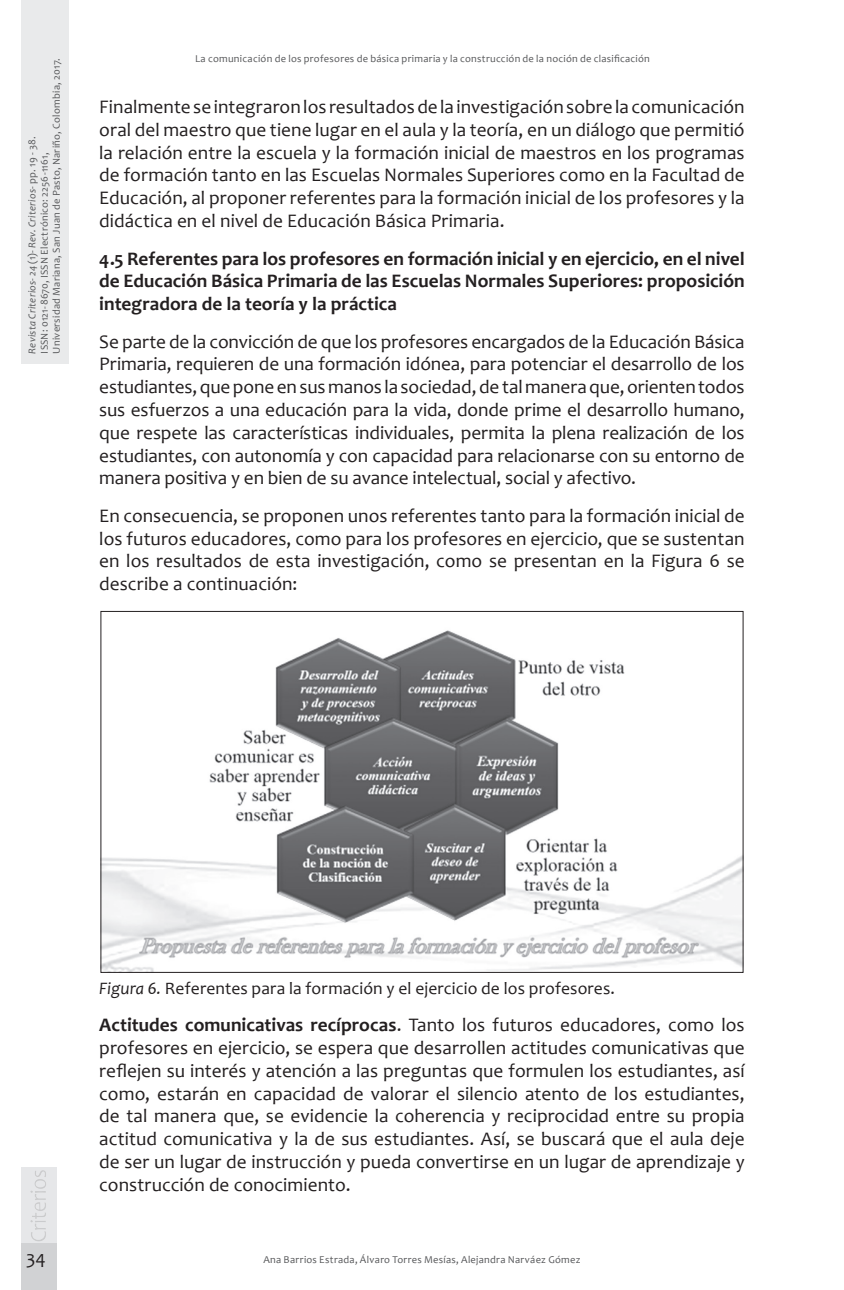
<style>
.page{position:relative;width:844px;height:1290px;background:#fff}
.page>*{position:absolute;margin:0;border:0;box-sizing:border-box;transform-origin:0 0}
.Cuerpo_de_texto{font:19.25px/22.8px "Candara";color:#231f20;text-align:justify}
.Cuerpo_de_texto-2{font:700 19.25px/22.8px "Candara";color:#231f20;text-align:justify}
.Título_tablas_Crieri{font:17.5px "Candara";letter-spacing:.005em;color:#231f20}
.t1{font:10.5px/12.2px "Candara";letter-spacing:.025em;color:#57585a}
.s1{font-style:italic}
.s2{font-weight:700}
</style>
<div class="page">
<div style="left:21px;top:0;width:48px;height:363px;background:#e9eaeb"></div>
<div style="left:21px;top:1243px;width:35px;height:47px;background:#d1d2d4"></div>
<div style="left:21px;top:1167px;width:35px;height:76px;background:#e6e7e9"></div>
<img style="left:30px;top:1170px;width:16px;height:71px">
<img style="left:103px;top:630px;width:638px;height:340px">
<p class="t1" style="left:26px;top:353px;width:297px;rotate:-90deg"><span class="s1">Revista Criterios- 24</span> (1)- <span class="s1">Rev. Criterios</span>- pp. 19 - 38.<br>ISSN: 0121-8670, ISSN Electrónico: 2256-1161,<br>Universidad Mariana, San Juan de Pasto, Nariño, Colombia, 2017.</p>
<p class="t1" style="left:195px;top:53px;width:456px">La comunicación de los profesores de básica primaria y la construcción de la noción de clasificación</p>
<p class="Cuerpo_de_texto" style="left:99px;top:95px;width:646px">Finalmente se integraron los resultados de la investigación sobre la comunicación oral del maestro que tiene lugar en el aula y la teoría, en un diálogo que permitió la relación entre la escuela y la formación inicial de maestros en los programas de formación tanto en las Escuelas Normales Superiores como en la Facultad de Educación, al proponer referentes para la formación inicial de los profesores y la didáctica en el nivel de Educación Básica Primaria.</p>
<p class="Cuerpo_de_texto-2" style="left:99px;top:247px;width:646px">4.5 Referentes para los profesores en formación inicial y en ejercicio, en el nivel de Educación Básica Primaria de las Escuelas Normales Superiores: proposición integradora de la teoría y la práctica</p>
<p class="Cuerpo_de_texto" style="left:99px;top:330px;width:646px">Se parte de la convicción de que los profesores encargados de la Educación Básica Primaria, requieren de una formación idónea, para potenciar el desarrollo de los estudiantes, que pone en sus manos la sociedad, de tal manera que, orienten todos sus esfuerzos a una educación para la vida, donde prime el desarrollo humano, que respete las características individuales, permita la plena realización de los estudiantes, con autonomía y con capacidad para relacionarse con su entorno de manera positiva y en bien de su avance intelectual, social y afectivo.</p>
<p class="Cuerpo_de_texto" style="left:99px;top:504px;width:646px">En consecuencia, se proponen unos referentes tanto para la formación inicial de los futuros educadores, como para los profesores en ejercicio, que se sustentan en los resultados de esta investigación, como se presentan en la Figura 6 se describe a continuación:</p>
<p class="Cuerpo_de_texto" style="left:26px;top:1246px;width:21px">34</p>
<p class="Título_tablas_Crieri" style="left:99px;top:977px;width:517px"><span class="s1">Figura 6.</span> Referentes para la formación y el ejercicio de los profesores.</p>
<p class="Cuerpo_de_texto" style="left:99px;top:1013px;width:646px"><span class="s2">Actitudes comunicativas recíprocas</span>. Tanto los futuros educadores, como los profesores en ejercicio, se espera que desarrollen actitudes comunicativas que reflejen su interés y atención a las preguntas que formulen los estudiantes, así como, estarán en capacidad de valorar el silencio atento de los estudiantes, de tal manera que, se evidencie la coherencia y reciprocidad entre su propia actitud comunicativa y la de sus estudiantes. Así, se buscará que el aula deje de ser un lugar de instrucción y pueda convertirse en un lugar de aprendizaje y construcción de conocimiento.</p>
<p class="t1" style="left:263px;top:1253px;width:318px">Ana Barrios Estrada, Álvaro Torres Mesías, Alejandra Narváez Gómez</p>
</div>
